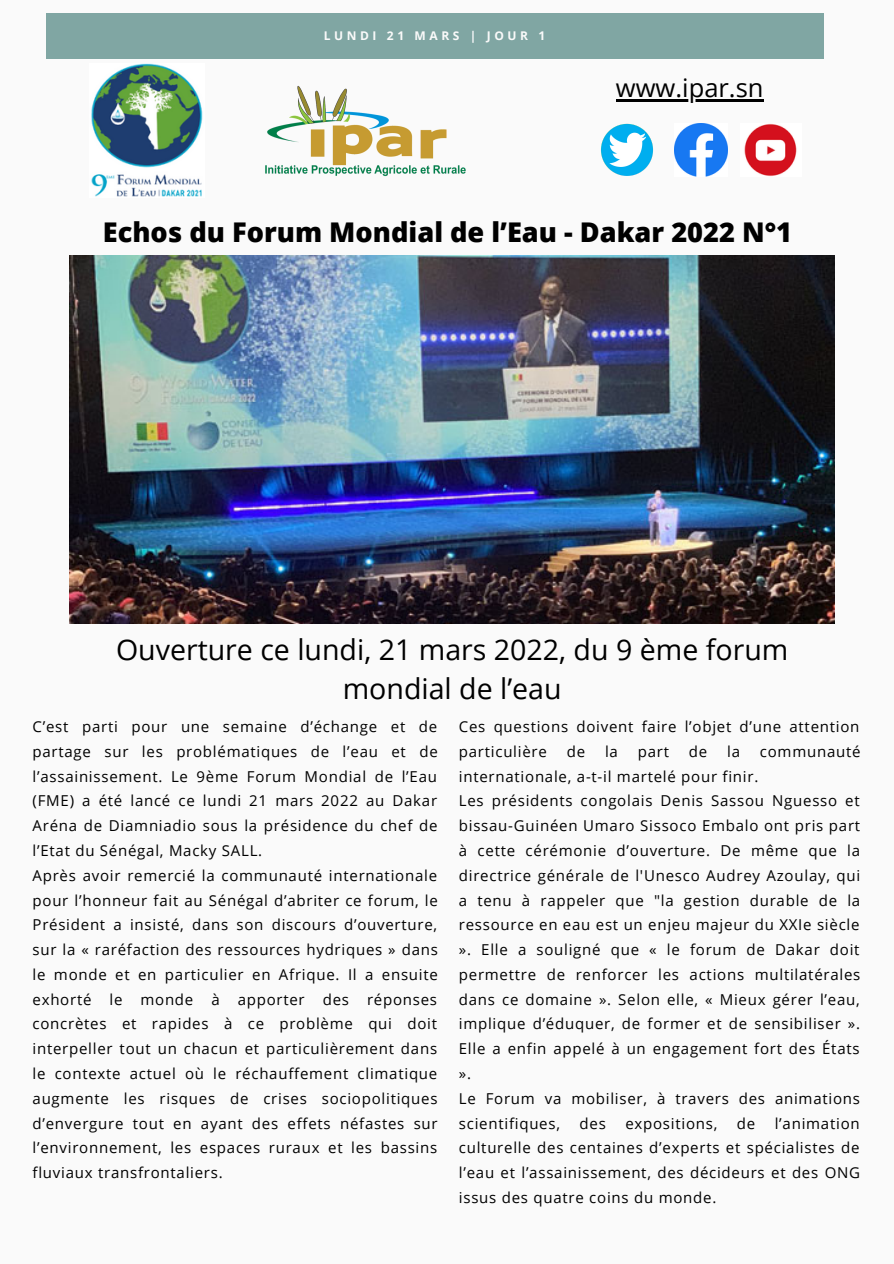
<style>
.page{position:relative;width:894px;height:1264px;background:#fff}
.page>*{position:absolute;margin:0;border:0;box-sizing:border-box;transform-origin:0 0}
.t1{font:28.5px/39.5px "Open Sans";color:#000;text-align:center}
.t2{font:800 27.15px "Open Sans";color:#000}
.t3{font:25.5px "Open Sans";color:#000}
.t4{font:15px/24.8px "Open Sans";letter-spacing:.05em;color:#000;text-align:justify}
.t5{font:700 12px "Open Sans";letter-spacing:.3em;color:#fafafa}
</style>
<div class="page">
<div style="left:0;top:0;width:893px;height:1263px;background:#fafafa"></div>
<img style="left:91px;top:64px;width:112px;height:133px">
<img style="left:265px;top:85px;width:201px;height:92px">
<div style="left:46px;top:13px;width:777px;height:45px;background:#80a6a3"></div>
<img style="left:70px;top:255px;width:764px;height:368px">
<img style="left:601px;top:123px;width:52px;height:53px">
<img style="left:674px;top:123px;width:53px;height:53px">
<img style="left:744px;top:124px;width:53px;height:52px">
<hr style="left:615px;top:99px;width:148px;height:2px;background:#000">
<p class="t5" style="left:323px;top:27px;width:223px">LUNDI 21 MARS | JOUR 1</p>
<p class="t3" style="left:615px;top:70px;width:149px">www.ipar.sn</p>
<p class="t2" style="left:103px;top:213px;width:690px">Echos du Forum Mondial de l’Eau - Dakar 2022 N°1</p>
<p class="t1" style="left:116px;top:629px;width:673px">Ouverture ce lundi, 21 mars 2022, du 9 ème forum mondial de l’eau</p>
<p class="t4" style="left:33px;top:714px;width:406px">C’est parti pour une semaine d’échange et de partage sur les problématiques de l’eau et de l’assainissement. Le 9ème Forum Mondial de l’Eau (FME) a été lancé ce lundi 21 mars 2022 au Dakar Aréna de Diamniadio sous la présidence du chef de l’Etat du Sénégal, Macky SALL.</p>
<p class="t4" style="left:33px;top:862px;width:407px">Après avoir remercié la communauté internationale pour l’honneur fait au Sénégal d’abriter ce forum, le Président a insisté, dans son discours d’ouverture, sur la « raréfaction des ressources hydriques » dans le monde et en particulier en Afrique. Il a ensuite exhorté le monde à apporter des réponses concrètes et rapides à ce problème qui doit interpeller tout un chacun et particulièrement dans le contexte actuel où le réchauffement climatique augmente les risques de crises sociopolitiques d’envergure tout en ayant des effets néfastes sur l’environnement, les espaces ruraux et les bassins fluviaux transfrontaliers.</p>
<p class="t4" style="left:459px;top:714px;width:402px">Ces questions doivent faire l’objet d’une attention particulière</p>
<p class="t4" style="left:566px;top:738px;width:20px">de</p>
<p class="t4" style="left:604px;top:738px;width:14px">la</p>
<p class="t4" style="left:637px;top:738px;width:33px">part</p>
<p class="t4" style="left:688px;top:738px;width:20px">de</p>
<p class="t4" style="left:727px;top:738px;width:14px">la</p>
<p class="t4" style="left:759px;top:738px;width:102px">communauté</p>
<p class="t4" style="left:459px;top:763px;width:301px">internationale, a-t-il martelé pour finir.</p>
<p class="t4" style="left:459px;top:788px;width:403px">Les présidents congolais Denis Sassou Nguesso et bissau-Guinéen Umaro Sissoco Embalo ont pris part à cette cérémonie d’ouverture. De même que la directrice générale de l'Unesco Audrey Azoulay, qui a tenu à rappeler que "la gestion durable de la ressource en eau est un enjeu majeur du XXIe siècle ». Elle a souligné que « le forum de Dakar doit permettre de renforcer les actions multilatérales dans ce domaine ». Selon elle, « Mieux gérer l’eau, implique d’éduquer, de former et de sensibiliser ».<br>Elle a enfin appelé à un engagement fort des États ».</p>
<p class="t4" style="left:459px;top:1085px;width:402px">Le Forum va mobiliser, à travers des animations scientifiques,</p>
<p class="t4" style="left:459px;top:1110px;width:402px;text-indent:316px">l’animation culturelle des centaines d’experts et spécialistes de l’eau et l’assainissement, des décideurs et des ONG issus des quatre coins du monde.</p>
<p class="t4" style="left:579px;top:1110px;width:28px">des</p>
<p class="t4" style="left:625px;top:1110px;width:93px">expositions,</p>
<p class="t4" style="left:736px;top:1110px;width:20px">de</p>
</div>
